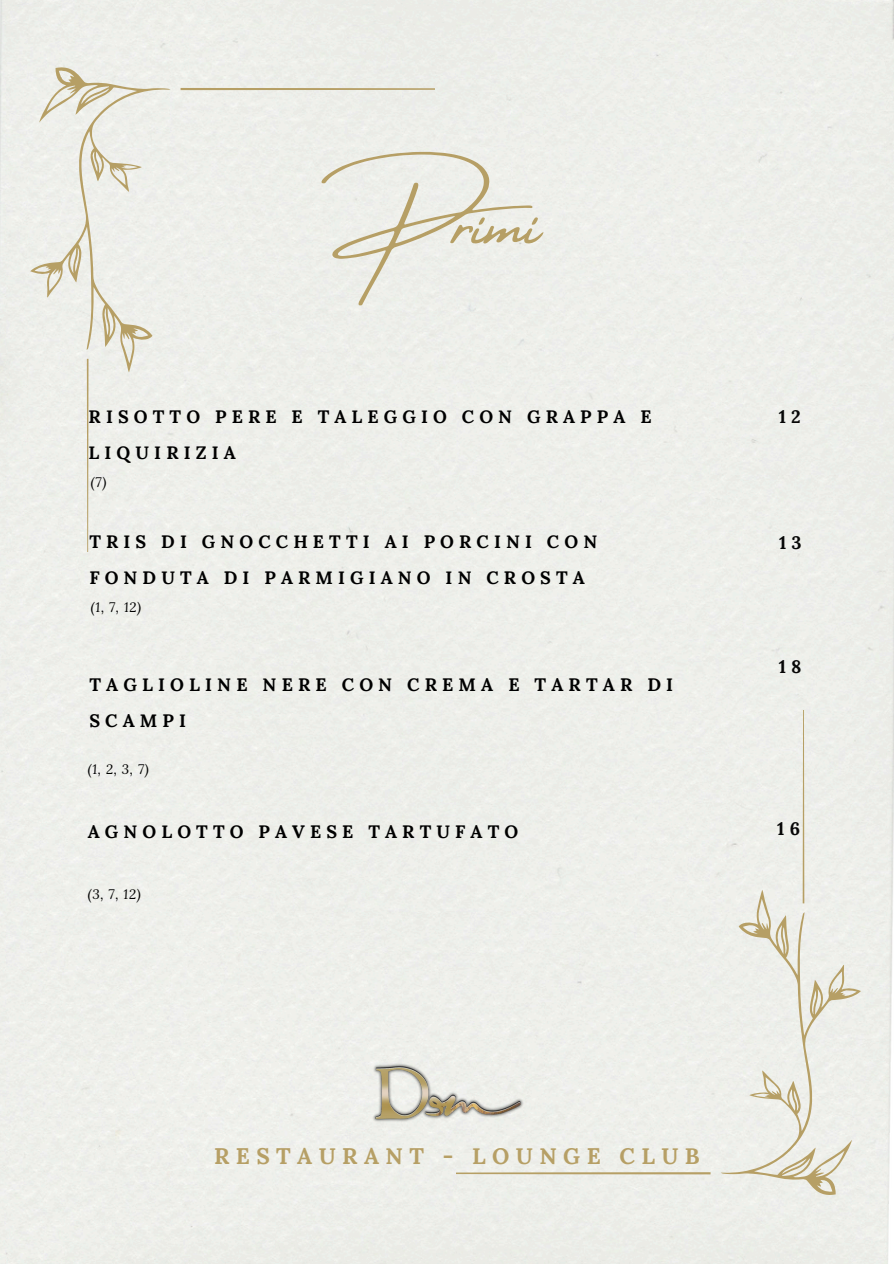
<style>
.page{position:relative;width:894px;height:1264px;background:#fff}
.page>*{position:absolute;margin:0;border:0;box-sizing:border-box;transform-origin:0 0}
.t1{font:75px "Amsterdam Four";color:#b69f65}
.t2{font:700 22.5px "Lora";letter-spacing:.285em;color:#b69f65}
.t3{font:700 18px "Lora";letter-spacing:.285em;color:#000}
.t4{font:700 18px "Lora";color:#070707}
.t5{font:italic 13.5px "Lora";color:#000}
</style>
<div class="page">
<div style="left:0;top:0;width:893px;height:1263px;background:#eef0eb"></div>
<svg style="left:720px;top:889px;width:140px;height:305px;background:#e9e8e0"></svg>
<div style="left:710px;top:711px;width:94px;height:192px;background:#eef0eb"></div>
<div style="left:457px;top:711px;width:253px;height:463px;background:#eef0eb"></div>
<svg style="left:30px;top:67px;width:140px;height:305px;background:#e9e8df"></svg>
<div style="left:87px;top:359px;width:93px;height:192px;background:#eff0eb"></div>
<div style="left:180px;top:88px;width:254px;height:463px;background:#edefeb"></div>
<img style="left:359px;top:1056px;width:175px;height:75px">
<p class="t1" style="left:352px;top:182px;width:212px">Primi</p>
<h3 class="t3" style="left:89px;top:405px;width:564px">RISOTTO PERE E TALEGGIO CON GRAPPA E</h3>
<p class="t3" style="left:89px;top:441px;width:149px">LIQUIRIZIA</p>
<h3 class="t5" style="left:91px;top:473px;width:17px">(7)</h3>
<h3 class="t3" style="left:89px;top:530px;width:509px">TRIS DI GNOCCHETTI AI PORCINI CON</h3>
<h3 class="t3" style="left:89px;top:566px;width:497px">FONDUTA DI PARMIGIANO IN CROSTA</h3>
<p class="t5" style="left:91px;top:598px;width:52px">(1, 7, 12)</p>
<p class="t3" style="left:89px;top:673px;width:585px">TAGLIOLINE NERE CON CREMA E TARTAR DI</p>
<p class="t3" style="left:89px;top:709px;width:98px">SCAMPI</p>
<p class="t5" style="left:88px;top:759px;width:63px">(1, 2, 3, 7)</p>
<p class="t4" style="left:778px;top:405px;width:24px">1 2</p>
<p class="t4" style="left:778px;top:530px;width:24px">1 3</p>
<h3 class="t4" style="left:778px;top:655px;width:24px">1 8</h3>
<h3 class="t3" style="left:88px;top:819px;width:432px">AGNOLOTTO PAVESE TARTUFATO</h3>
<p class="t4" style="left:777px;top:817px;width:24px">1 6</p>
<h3 class="t5" style="left:88px;top:885px;width:54px">(3, 7, 12)</h3>
<h1 class="t2" style="left:214px;top:1141px;width:487px">RESTAURANT - LOUNGE CLUB</h1>
</div>
